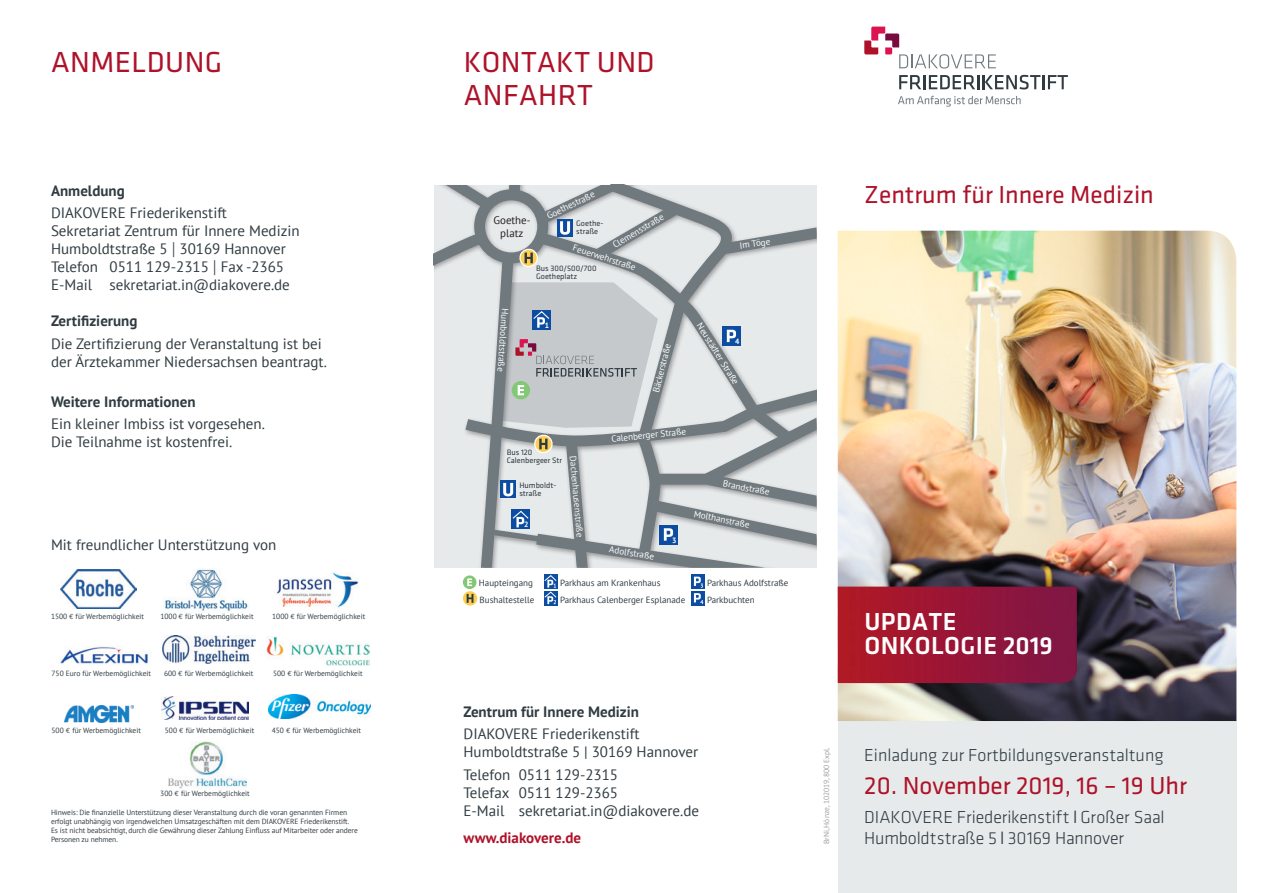
<style>
.page{position:relative;width:1263px;height:893px;background:#fff}
.page>*{position:absolute;margin:0;border:0;box-sizing:border-box;transform-origin:0 0}
.Headline{font:30px/33px "Klavika";letter-spacing:.015em;color:#ae1229}
.Titel{font:25.5px "Klavika";color:#ae1229}
.Datum{font:25.5px "Klavika";color:#ae1229}
.Headline-2{font:500 25.5px/24px "Klavika";letter-spacing:.015em;color:#fff}
.Titel-2{font:300 18px "Klavika";letter-spacing:-.005em;color:#2f3b41}
.Titel-3{font:18px "Klavika Light OSF";color:#2f3b41}
.Copy{font:15px/18px "PT Sans";color:#2f3b41}
.Datum-2{font:700 15px "PT Sans";color:#2f3b41}
.Datum-3{font:15px "PT Sans";color:#2f3b41}
.Datum-4{font:700 15px "PT Sans";color:#ae1229}
.t1{font:10.95px/13px "PT Sans";color:#231f20;text-align:center}
.t2{font:9.15px "PT Sans";color:#fff}
.Datum-5{font:9px "PT Sans";color:#2f3b41}
.t3{font:8.25px/8.2px "Klavika";color:#2f3b41}
.t4{font:700 7.65px "PT Sans";color:#fff}
.Bold{font:7.5px/9px "PT Sans";letter-spacing:-.01em;color:#2f3b41}
.Datum-6{font:7.5px "PT Sans";color:#2f3b41}
.t5{font:7.5px "PT Sans";color:#989da3}
.s1{font-family:"Klavika"}
.s2{font-family:"Euro Mono"}
.s3{font-family:"Times";font-weight:400}
</style>
<div class="page">
<div style="left:838px;top:659px;width:398px;height:234px;background:#e7eaeb"></div>
<img style="left:838px;top:231px;width:398px;height:490px">
<img style="left:838px;top:587px;width:239px;height:96px">
<svg style="left:864px;top:27px;width:132px;height:42px"></svg>
<svg style="left:899px;top:75px;width:169px;height:14px"></svg>
<svg style="left:898px;top:96px;width:122px;height:11px"></svg>
<svg style="left:434px;top:185px;width:382px;height:383px;background:#c4c9cc"></svg>
<svg style="left:463px;top:575px;width:13px;height:14px"></svg>
<div style="left:544px;top:574px;width:14px;height:15px;background:#0d4da1"></div>
<svg style="left:691px;top:574px;width:14px;height:15px"></svg>
<svg style="left:462px;top:578px;width:16px;height:28px"></svg>
<svg style="left:544px;top:591px;width:14px;height:15px"></svg>
<svg style="left:544px;top:575px;width:13px;height:29px"></svg>
<svg style="left:691px;top:591px;width:14px;height:15px"></svg>
<svg style="left:694px;top:577px;width:9px;height:27px"></svg>
<img style="left:60px;top:647px;width:88px;height:17px">
<img style="left:64px;top:706px;width:69px;height:16px">
<img style="left:268px;top:694px;width:103px;height:24px">
<img style="left:161px;top:696px;width:87px;height:24px">
<img style="left:169px;top:741px;width:77px;height:48px">
<img style="left:61px;top:569px;width:75px;height:40px">
<img style="left:266px;top:637px;width:103px;height:29px">
<img style="left:165px;top:569px;width:83px;height:42px">
<img style="left:276px;top:572px;width:83px;height:36px">
<img style="left:163px;top:635px;width:92px;height:29px">
<p class="Headline" style="left:51px;top:46px;width:172px">ANMELDUNG</p>
<p class="Datum-2" style="left:51px;top:181px;width:75px">Anmeldung</p>
<p class="Copy" style="left:51px;top:204px;width:177px">DIAKOVERE Friederikenstift</p>
<p class="Copy" style="left:51px;top:222px;width:250px">Sekretariat Zentrum für Innere Medizin</p>
<p class="Copy" style="left:51px;top:240px;width:236px">Humboldtstraße 5 <span class="s1">|</span> 30169 Hannover</p>
<p class="Copy" style="left:51px;top:258px;width:235px">Telefon 0511 129-2315 <span class="s1">|</span> Fax -2365</p>
<p class="Copy" style="left:51px;top:276px;width:240px">E-Mail sekretariat.in@diakovere.de</p>
<p class="Datum-2" style="left:51px;top:311px;width:88px">Zertifizierung</p>
<p class="Copy" style="left:51px;top:334px;width:278px">Die Zertifizierung der Veranstaltung ist bei der Ärztekammer Niedersachsen beantragt.</p>
<p class="Datum-2" style="left:51px;top:392px;width:146px">Weitere Informationen</p>
<p class="Copy" style="left:51px;top:415px;width:215px">Ein kleiner Imbiss ist vorgesehen.<br>Die Teilnahme ist kostenfrei.</p>
<p class="Copy" style="left:51px;top:535px;width:227px">Mit freundlicher Unterstützung von</p>
<p class="Datum-6" style="left:51px;top:612px;width:95px">1500 <span class="s2">A</span> für Werbemöglichkeit</p>
<p class="Datum-6" style="left:160px;top:612px;width:95px">1000 <span class="s2">A</span> für Werbemöglichkeit</p>
<p class="Datum-6" style="left:272px;top:612px;width:95px">1000 <span class="s2">A</span> für Werbemöglichkeit</p>
<p class="Datum-6" style="left:52px;top:669px;width:101px">750 Euro für Werbemöglichkeit</p>
<p class="Datum-6" style="left:164px;top:669px;width:91px">600 <span class="s2">€</span> für Werbemöglichkeit</p>
<p class="Datum-6" style="left:273px;top:669px;width:91px">500 <span class="s2">A</span> für Werbemöglichkeit</p>
<p class="Datum-6" style="left:52px;top:726px;width:91px">500 <span class="s2">A</span> für Werbemöglichkeit</p>
<p class="Datum-6" style="left:165px;top:726px;width:91px">500 <span class="s2">A</span> für Werbemöglichkeit</p>
<p class="Datum-6" style="left:272px;top:726px;width:91px">450 <span class="s2">A</span> für Werbemöglichkeit</p>
<p class="Datum-6" style="left:160px;top:788px;width:91px">300 <span class="s2">A</span> für Werbemöglichkeit</p>
<p class="Bold" style="left:51px;top:808px;width:308px">Hinweis: Die finanzielle Unterstützung dieser Veranstaltung durch die voran genannten Firmen erfolgt unabhängig von irgendwelchen Umsatzgeschäften mit dem DIAKOVERE Friederikenstift.<br>Es ist nicht beabsichtigt, durch die Gewährung dieser Zahlung Einfluss auf Mitarbeiter oder andere Personen zu nehmen.</p>
<p class="Headline" style="left:464px;top:46px;width:192px">KONTAKT UND<br>ANFAHRT</p>
<p class="t2" style="left:545px;top:211px;width:54px;rotate:-26deg">Goethestraße</p>
<p class="t1" style="left:493px;top:213px;width:39px">Goethe&shy;platz</p>
<p class="t2" style="left:610px;top:241px;width:59px;rotate:-31deg">Clemensstraße</p>
<p class="t3" style="left:576px;top:219px;width:29px">Goethe&shy;straße</p>
<p class="t2" style="left:575px;top:242px;width:67px;rotate:18deg">Feuerwehrstraße</p>
<p class="t3" style="left:536px;top:264px;width:62px">Bus 300/500/700<br>Goetheplatz</p>
<p class="t2" style="left:739px;top:240px;width:32px;rotate:-8deg">Im Töge</p>
<p class="t2" style="left:511px;top:309px;width:65px;rotate:94deg">Humboldtstraße</p>
<p class="t4" style="left:545px;top:320px;width:6px">1</p>
<p class="t3" style="left:507px;top:448px;width:57px">Bus 120<br>Calenbergeer Str</p>
<p class="t3" style="left:519px;top:481px;width:39px">Humboldt&shy;straße</p>
<p class="t2" style="left:579px;top:455px;width:83px;rotate:85deg">Dachenhausenstraße</p>
<p class="t4" style="left:524px;top:520px;width:6px">2</p>
<p class="t2" style="left:650px;top:391px;width:52px;rotate:-76deg">Bäckerstraße</p>
<p class="t2" style="left:611px;top:433px;width:76px;rotate:-6deg">Calenberger Straße</p>
<p class="t2" style="left:704px;top:321px;width:72px;rotate:58deg">Neustädter Straße</p>
<p class="t4" style="left:735px;top:337px;width:6px">4</p>
<p class="t2" style="left:610px;top:543px;width:47px;rotate:9deg">Adolfstraße</p>
<p class="t4" style="left:672px;top:535px;width:6px">3</p>
<p class="t2" style="left:724px;top:477px;width:49px;rotate:11deg">Brandstraße</p>
<p class="t2" style="left:695px;top:508px;width:58px;rotate:11deg">Molthanstraße</p>
<p class="Datum-5" style="left:479px;top:577px;width:56px">Haupteingang</p>
<p class="Datum-5" style="left:560px;top:577px;width:102px">Parkhaus am Krankenhaus</p>
<p class="Datum-5" style="left:707px;top:577px;width:83px">Parkhaus Adolfstraße</p>
<p class="Datum-5" style="left:480px;top:594px;width:56px">Bushaltestelle</p>
<p class="Datum-5" style="left:560px;top:594px;width:127px">Parkhaus Calenberger Esplanade</p>
<p class="Datum-5" style="left:707px;top:594px;width:49px">Parkbuchten</p>
<p class="Datum-2" style="left:463px;top:702px;width:177px">Zentrum für Innere Medizin</p>
<p class="Copy" style="left:463px;top:725px;width:236px">DIAKOVERE Friederikenstift<br>Humboldtstraße 5 | 30169 Hannover</p>
<p class="Datum-3" style="left:463px;top:765px;width:156px">Telefon 0511 129-2315</p>
<p class="Datum-3" style="left:463px;top:783px;width:156px">Telefax 0511 129-2365</p>
<p class="Copy" style="left:463px;top:801px;width:237px">E-Mail sekretariat.in@diakovere.de</p>
<p class="Datum-4" style="left:463px;top:828px;width:119px">www.diakovere.de</p>
<p class="Datum" style="left:864px;top:181px;width:291px">Zentrum für Innere Medizin</p>
<p class="Headline-2" style="left:864px;top:610px;width:190px">UPDATE<br>ONKOLOGIE 2019</p>
<p class="t5" style="left:822px;top:844px;width:99px;rotate:-90deg">BrNi, Hönze, 102019, 800 Expl.</p>
<p class="Titel-3" style="left:864px;top:746px;width:301px">Einladung zur Fortbildungsveranstaltung</p>
<p class="Titel" style="left:864px;top:772px;width:324px">20. November 2019, 16 – 19 Uhr</p>
<p class="Titel-2" style="left:864px;top:808px;width:302px">DIAKOVERE Friederikenstift <span class="s3">|</span> Großer Saal</p>
<p class="Titel-2" style="left:864px;top:829px;width:261px">Humboldtstraße 5 <span class="s3">|</span> 30169 Hannover</p>
</div>
